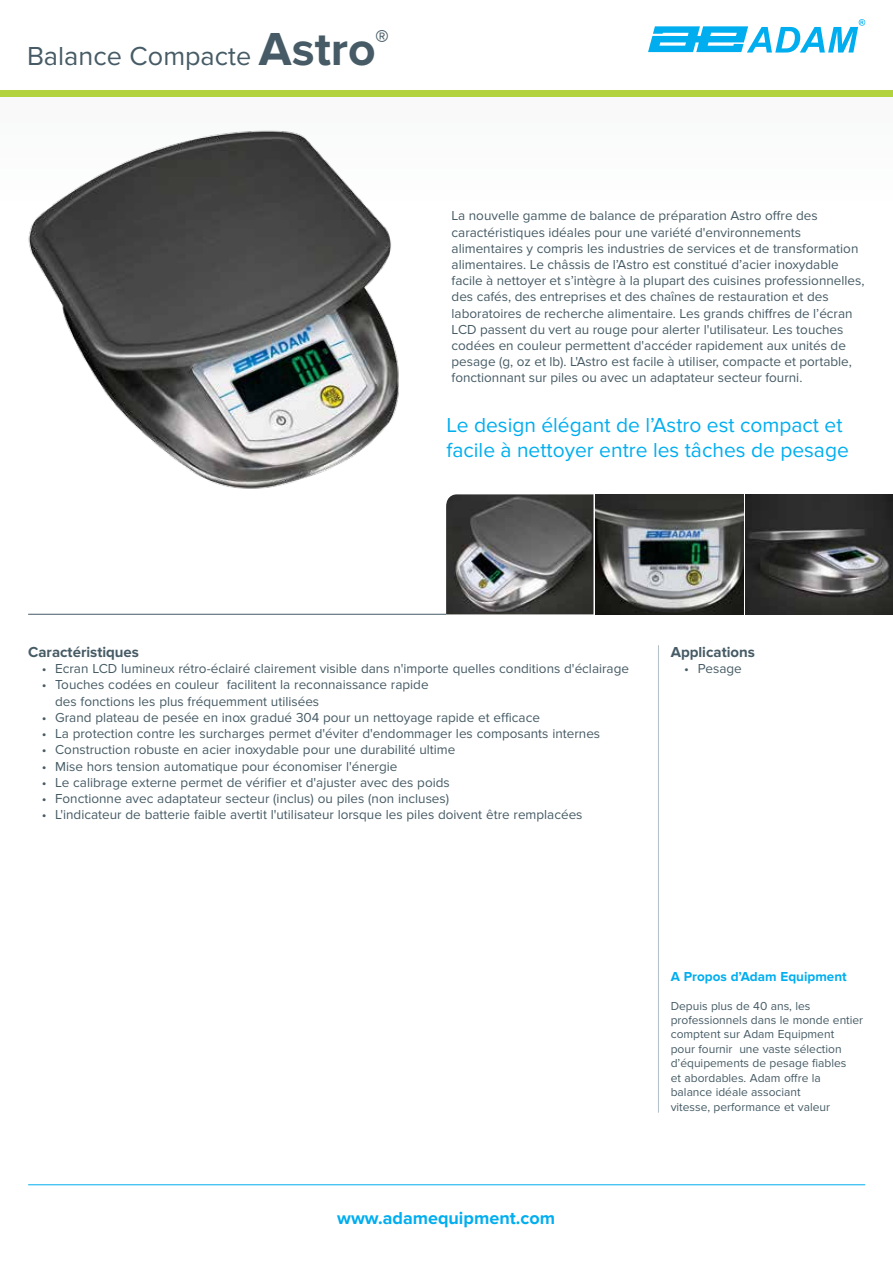
<style>
.page{position:relative;width:893px;height:1263px;background:#fff}
.page>*{position:absolute;margin:0;border:0;box-sizing:border-box;transform-origin:0 0}
.t1{font:27px "Proxima Nova";color:#465b65}
.t2{font:21px/25.2px "Proxima Nova";color:#00aeef}
.t3{font:700 18px "Proxima Nova";color:#00aeef}
.t4{font:700 15px "Proxima Nova";color:#465b65}
.t5{font:13.5px/16.2px "Proxima Nova";color:#465b65}
.t6{font:700 13.5px "Proxima Nova";color:#00aeef}
.t7{font:12px/14.4px "Proxima Nova";color:#465b65}
.s1{font-weight:700;font-size:48px}
</style>
<div class="page">
<div style="left:0;top:96px;width:893px;height:115px;background:#fafbfb"></div>
<div style="left:0;top:90px;width:893px;height:6px;background:#b2d33e"></div>
<svg style="left:648px;top:19px;width:217px;height:34px"></svg>
<img style="left:28px;top:130px;width:371px;height:359px">
<img style="left:745px;top:494px;width:148px;height:120px">
<img style="left:596px;top:494px;width:147px;height:120px">
<img style="left:446px;top:494px;width:147px;height:120px">
<hr style="left:28px;top:1184px;width:837px;height:1px;background:#00aeef">
<hr style="left:28px;top:614px;width:418px;height:1px;background:#465b65">
<hr style="left:658px;top:645px;width:1px;height:468px;background:#b1bfc7">
<h1 class="t1" style="left:27px;top:40px;width:364px">Balance Compacte <span class="s1">Astro</span><sup>®</sup></h1>
<p class="t5" style="left:452px;top:208px;width:414px">La nouvelle gamme de balance de préparation Astro offre des caractéristiques idéales pour une variété d'environnements alimentaires y compris les industries de services et de transformation alimentaires. Le châssis de l’Astro est constitué d’acier inoxydable facile à nettoyer et s’intègre à la plupart des cuisines professionnelles, des cafés, des entreprises et des chaînes de restauration et des laboratoires de recherche alimentaire. Les grands chiffres de l’écran LCD passent du vert au rouge pour alerter l'utilisateur. Les touches codées en couleur permettent d'accéder rapidement aux unités de pesage (g, oz et lb). L'Astro est facile à utiliser, compacte et portable, fonctionnant sur piles ou avec un adaptateur secteur fourni.</p>
<h2 class="t2" style="left:446px;top:413px;width:404px">Le design élégant de l’Astro est compact et facile à nettoyer entre les tâches de pesage</h2>
<p class="t4" style="left:28px;top:643px;width:112px">Caractéristiques</p>
<p class="t5" style="left:42px;top:661px;width:589px">• Ecran LCD lumineux rétro-éclairé clairement visible dans n'importe quelles conditions d'éclairage</p>
<p class="t5" style="left:55px;top:677px;width:375px;text-indent:-14px">• Touches codées en couleur facilitent la reconnaissance rapide des fonctions les plus fréquemment utilisées</p>
<p class="t5" style="left:42px;top:709px;width:500px">• Grand plateau de pesée en inox gradué 304 pour un nettoyage rapide et efficace</p>
<p class="t5" style="left:42px;top:726px;width:560px">• La protection contre les surcharges permet d'éviter d'endommager les composants internes</p>
<p class="t5" style="left:42px;top:742px;width:415px">• Construction robuste en acier inoxydable pour une durabilité ultime</p>
<p class="t5" style="left:42px;top:758px;width:357px">• Mise hors tension automatique pour économiser l'énergie</p>
<p class="t5" style="left:42px;top:774px;width:410px">• Le calibrage externe permet de vérifier et d'ajuster avec des poids</p>
<p class="t5" style="left:42px;top:790px;width:409px">• Fonctionne avec adaptateur secteur (inclus) ou piles (non incluses)</p>
<p class="t5" style="left:42px;top:807px;width:542px">• L'indicateur de batterie faible avertit l'utilisateur lorsque les piles doivent être remplacées</p>
<p class="t4" style="left:671px;top:643px;width:86px">Applications</p>
<p class="t5" style="left:684px;top:661px;width:59px">• Pesage</p>
<h3 class="t3" style="left:337px;top:1207px;width:219px">www.adamequipment.com</h3>
<p class="t6" style="left:671px;top:968px;width:177px">A Propos d’Adam Equipment</p>
<p class="t7" style="left:671px;top:999px;width:194px">Depuis plus de 40 ans, les professionnels dans le monde entier comptent sur Adam Equipment<br>pour fournir une vaste sélection d’équipements de pesage fiables<br>et abordables. Adam offre la balance idéale associant<br>vitesse, performance et valeur</p>
</div>
